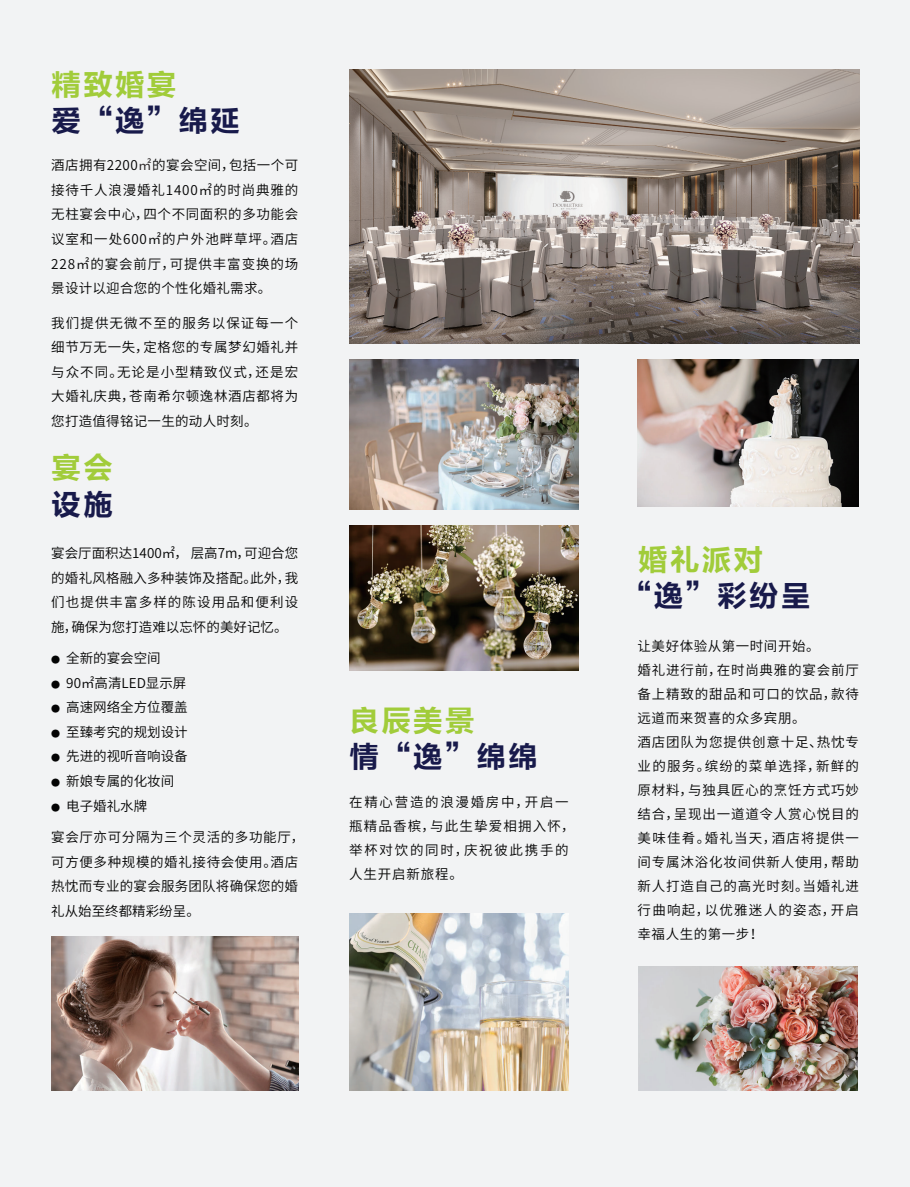
<style>
.page{position:relative;width:910px;height:1187px;background:#fff}
.page>*{position:absolute;margin:0;border:0;box-sizing:border-box;transform-origin:0 0}
.t1{font:30px "FZLTCHJW GB1 0";letter-spacing:.06em;color:#181a4b}
.t2{font:30px "FZLTCHJW GB1 0";letter-spacing:.06em;color:#a1cc3a}
.t3{font:13.5px/24.6px "Source Han Sans CN";letter-spacing:.06em;color:#030303;text-align:justify}
.t4{font:13.5px "Source Han Sans CN";color:#030303}
.t5{font:13.5px/24px "Source Han Sans CN";letter-spacing:.125em;color:#030303}
.s1{color:#231f20}
.s2{font-size:9px}
</style>
<div class="page">
<div style="left:0;top:0;width:910px;height:1186px;background:#f2f3f4"></div>
<img style="left:638px;top:359px;width:221px;height:148px">
<img style="left:349px;top:359px;width:229px;height:150px">
<img style="left:51px;top:936px;width:247px;height:154px">
<img style="left:349px;top:525px;width:229px;height:145px">
<img style="left:349px;top:70px;width:510px;height:273px">
<img style="left:349px;top:913px;width:219px;height:177px">
<img style="left:639px;top:966px;width:219px;height:124px">
<h1 class="t2" style="left:51px;top:69px;width:127px">精致婚宴</h1>
<h1 class="t1" style="left:51px;top:105px;width:190px">爱“逸”绵延</h1>
<p class="t3" style="left:51px;top:153px;width:249px">酒店拥有2200<span class="s1">㎡</span>的宴会空间，包括一个可接待千人浪漫婚礼1400㎡的时尚典雅的无柱宴会中心，四个不同面积的多功能会议室和一处600㎡的户外池畔草坪。酒店228㎡的宴会前厅，可提供丰富变换的场景设计以迎合您的个性化婚礼需求。</p>
<p class="t3" style="left:51px;top:310px;width:249px">我们提供无微不至的服务以保证每一个细节万无一失，定格您的专属梦幻婚礼并与众不同。无论是小型精致仪式，还是宏大婚礼庆典，苍南希尔顿逸林酒店都将为您打造值得铭记一生的动人时刻。</p>
<h1 class="t2" style="left:51px;top:451px;width:63px">宴会</h1>
<h1 class="t1" style="left:51px;top:487px;width:63px">设施</h1>
<p class="t3" style="left:51px;top:541px;width:248px">宴会厅面积达1400㎡， 层高7m，可迎合您的婚礼风格融入多种装饰及搭配。此外，我们也提供丰富多样的陈设用品和便利设施，确保为您打造难以忘怀的美好记忆。</p>
<p class="t4" style="left:51px;top:650px;width:111px"><span class="s2">●</span> 全新的宴会空间</p>
<p class="t4" style="left:51px;top:675px;width:137px"><span class="s2">●</span> 90㎡高清LED显示屏</p>
<p class="t4" style="left:51px;top:699px;width:138px"><span class="s2">●</span> 高速网络全方位覆盖</p>
<p class="t4" style="left:51px;top:724px;width:138px"><span class="s2">●</span> 至臻考究的规划设计</p>
<p class="t4" style="left:51px;top:748px;width:138px"><span class="s2">●</span> 先进的视听音响设备</p>
<p class="t4" style="left:51px;top:773px;width:125px"><span class="s2">●</span> 新娘专属的化妆间</p>
<p class="t3" style="left:51px;top:793px;width:98px"><span class="s2">●</span> 电子婚礼水牌</p>
<p class="t3" style="left:51px;top:824px;width:254px;text-align:left">宴会厅亦可分隔为三个灵活的多功能厅，可方便多种规模的婚礼接待会使用。酒店热忱而专业的宴会服务团队将确保您的婚礼从始至终都精彩纷呈。</p>
<h1 class="t2" style="left:349px;top:703px;width:127px">良辰美景</h1>
<h1 class="t1" style="left:349px;top:739px;width:190px">情“逸”绵绵</h1>
<p class="t5" style="left:349px;top:790px;width:227px">在精心营造的浪漫婚房中，开启一瓶精品香槟，与此生挚爱相拥入怀，举杯对饮的同时，庆祝彼此携手的人生开启新旅程。</p>
<h1 class="t2" style="left:638px;top:543px;width:127px">婚礼派对</h1>
<h1 class="t1" style="left:622px;top:579px;width:190px">“逸”彩纷呈</h1>
<p class="t3" style="left:638px;top:634px;width:223px;line-height:24px;text-align:left">让美好体验从第一时间开始。<br>婚礼进行前，在时尚典雅的宴会前厅备上精致的甜品和可口的饮品，款待远道而来贺喜的众多宾朋。<br>酒店团队为您提供创意十足、热忱专业的服务。缤纷的菜单选择，新鲜的原材料，与独具匠心的烹饪方式巧妙结合，呈现出一道道令人赏心悦目的美味佳肴。婚礼当天，酒店将提供一间专属沐浴化妆间供新人使用，帮助新人打造自己的高光时刻。当婚礼进行曲响起，以优雅迷人的姿态，开启幸福人生的第一步！</p>
</div>
